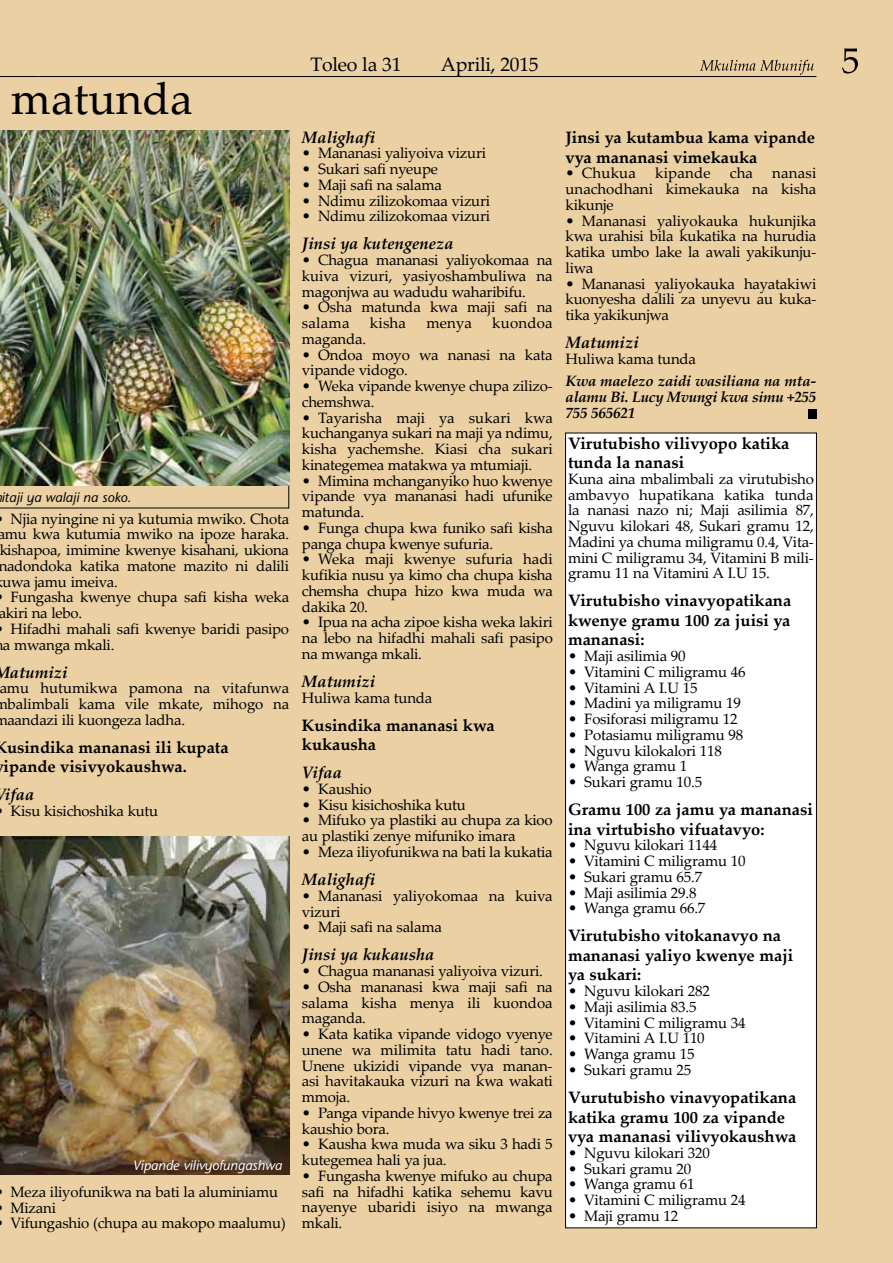
<style>
.page{position:relative;width:893px;height:1263px;background:#ead0a3}
.page>*{position:absolute;margin:0;border:0;box-sizing:border-box;transform-origin:0 0}
.t1{font:45px "Palatino Linotype";letter-spacing:.005em;color:#000}
.t2{font:19.5px "Palatino Linotype";letter-spacing:-.015em;color:#000}
.t3{font:700 16.5px/19.5px "Palatino Linotype";color:#000}
.t4{font:italic 700 16.5px "Palatino Linotype";color:#000}
.t5{font:15px/15.8px "Palatino Linotype";letter-spacing:-.015em;color:#000;text-align:justify}
.t6{font:italic 700 15px/15.8px "Palatino Linotype";letter-spacing:-.015em;color:#000;text-align:justify}
.t7{font:15px "Palatino Linotype";letter-spacing:.015em;color:#000}
.t8{font:italic 500 13.5px "Ruim Stone Sans";color:#fff}
.t9{font:italic 500 13.5px "Ruim Stone Sans";color:#000}
</style>
<div class="page">
<hr style="left:38px;top:76px;width:778px;height:1px;background:#000">
<svg style="left:842px;top:48px;width:16px;height:26px"></svg>
<svg style="left:700px;top:60px;width:114px;height:15px"></svg>
<hr style="left:0;top:76px;width:38px;height:1px;background:#000">
<div style="left:566px;top:433px;width:250px;height:795px;background:#fff"></div>
<div style="left:565px;top:433px;width:252px;height:795px;border:1px solid #000"></div>
<img style="left:0;top:837px;width:289px;height:337px">
<div style="left:808px;top:409px;width:8px;height:10px;background:#000"></div>
<svg style="left:0;top:486px;width:289px;height:22px"></svg>
<img style="left:0;top:131px;width:289px;height:355px">
<h1 class="t1" style="left:11px;top:67px;width:183px">matunda</h1>
<p class="t9" style="left:2px;top:489px;width:131px">itaji ya walaji na soko.</p>
<p class="t5" style="left:11px;top:510px;width:280px">Njia nyingine ni ya kutumia mwiko. Chota</p>
<p class="t5" style="left:-2px;top:526px;width:293px">amu kwa kutumia mwiko na ipoze haraka.</p>
<p class="t5" style="left:-1px;top:541px;width:291px">kishapoa, imimine kwenye kisahani, ukiona</p>
<p class="t5" style="left:-1px;top:557px;width:292px">nadondoka katika matone mazito ni dalili</p>
<p class="t5" style="left:2px;top:573px;width:117px">uwa jamu imeiva.</p>
<p class="t5" style="left:11px;top:589px;width:280px">Fungasha kwenye chupa safi kisha weka</p>
<p class="t5" style="left:-1px;top:604px;width:85px">akiri na lebo.</p>
<p class="t5" style="left:11px;top:620px;width:280px">Hifadhi mahali safi kwenye baridi pasipo</p>
<p class="t5" style="left:3px;top:636px;width:113px">a mwanga mkali.</p>
<p class="t4" style="left:-6px;top:660px;width:75px">Matumizi</p>
<p class="t5" style="left:-6px;top:680px;width:296px;text-indent:5px">amu hutumikwa pamona na vitafunwa mbalimbali kama vile mkate, mihogo na maandazi ili kuongeza ladha.</p>
<p class="t3" style="left:4px;top:737px;width:227px;text-indent:-9px">Kusindika mananasi ili kupata ipande visivyokaushwa.</p>
<p class="t4" style="left:-6px;top:783px;width:41px">Vifaa</p>
<p class="t5" style="left:11px;top:803px;width:149px">Kisu kisichoshika kutu</p>
<p class="t8" style="left:133px;top:1157px;width:151px">Vipande vilivyofungashwa</p>
<p class="t5" style="left:11px;top:1183px;width:277px;text-align:left">Meza iliyofunikwa na bati la aluminiamu<br>Mizani<br>Vifungashio (chupa au makopo maalumu)</p>
<h2 class="t2" style="left:310px;top:50px;width:92px">Toleo la 31</h2>
<h2 class="t2" style="left:441px;top:50px;width:99px">Aprili, 2015</h2>
<p class="t4" style="left:302px;top:125px;width:75px">Malighafi</p>
<p class="t5" style="left:302px;top:145px;width:186px">• Mananasi yaliyoiva vizuri</p>
<p class="t5" style="left:302px;top:161px;width:138px">• Sukari safi nyeupe</p>
<p class="t5" style="left:302px;top:176px;width:141px">• Maji safi na salama</p>
<p class="t5" style="left:302px;top:192px;width:190px">• Ndimu zilizokomaa vizuri</p>
<p class="t5" style="left:302px;top:208px;width:190px">• Ndimu zilizokomaa vizuri</p>
<p class="t4" style="left:302px;top:232px;width:153px">Jinsi ya kutengeneza</p>
<p class="t5" style="left:302px;top:252px;width:252px">• Chagua mananasi yaliyokomaa na kuiva vizuri, yasiyoshambuliwa na magonjwa au wadudu waharibifu.</p>
<p class="t5" style="left:302px;top:299px;width:252px">• Osha matunda kwa maji safi na salama</p>
<p class="t5" style="left:370px;top:315px;width:38px">kisha</p>
<p class="t5" style="left:426px;top:315px;width:47px">menya</p>
<p class="t7" style="left:492px;top:312px;width:62px">kuondoa</p>
<p class="t5" style="left:302px;top:330px;width:66px">maganda.</p>
<p class="t5" style="left:302px;top:346px;width:252px">• Ondoa moyo wa nanasi na kata vipande vidogo.</p>
<p class="t5" style="left:302px;top:378px;width:252px">• Weka vipande kwenye chupa zilizo&shy;chemshwa.</p>
<p class="t5" style="left:302px;top:409px;width:252px">• Tayarisha maji ya sukari kwa kuchanganya sukari na maji ya ndimu, kisha yachemshe. Kiasi cha sukari kinategemea matakwa ya mtumiaji.</p>
<p class="t5" style="left:302px;top:472px;width:252px">• Mimina mchanganyiko huo kwenye vipande vya mananasi hadi ufunike matunda.</p>
<p class="t5" style="left:302px;top:519px;width:252px">• Funga chupa kwa funiko safi kisha panga chupa kwenye sufuria.</p>
<p class="t5" style="left:302px;top:551px;width:252px">• Weka maji kwenye sufuria hadi kufikia nusu ya kimo cha chupa kisha chemsha chupa hizo kwa muda wa dakika 20.</p>
<p class="t5" style="left:302px;top:614px;width:252px">• Ipua na acha zipoe kisha weka lakiri na lebo na hifadhi mahali safi pasipo na mwanga mkali.</p>
<p class="t4" style="left:302px;top:670px;width:75px">Matumizi</p>
<p class="t5" style="left:302px;top:689px;width:132px">Huliwa kama tunda</p>
<p class="t3" style="left:302px;top:715px;width:194px">Kusindika mananasi kwa kukausha</p>
<p class="t4" style="left:302px;top:761px;width:41px">Vifaa</p>
<p class="t5" style="left:302px;top:780px;width:71px">• Kaushio</p>
<p class="t5" style="left:302px;top:796px;width:165px">• Kisu kisichoshika kutu</p>
<p class="t5" style="left:302px;top:812px;width:252px">• Mifuko ya plastiki au chupa za kioo au plastiki zenye mifuniko imara</p>
<p class="t5" style="left:302px;top:843px;width:252px">• Meza iliyofunikwa na bati la kukatia</p>
<p class="t4" style="left:302px;top:868px;width:75px">Malighafi</p>
<p class="t5" style="left:302px;top:887px;width:252px">• Mananasi yaliyokomaa na kuiva vizuri</p>
<p class="t5" style="left:302px;top:919px;width:141px">• Maji safi na salama</p>
<p class="t4" style="left:302px;top:943px;width:134px">Jinsi ya kukausha</p>
<p class="t5" style="left:302px;top:962px;width:243px">• Chagua mananasi yaliyoiva vizuri.</p>
<p class="t5" style="left:302px;top:978px;width:252px">• Osha mananasi kwa maji safi na salama kisha menya ili kuondoa maganda.</p>
<p class="t5" style="left:302px;top:1025px;width:252px">• Kata katika vipande vidogo vyenye unene wa milimita tatu hadi tano.<br>Unene ukizidi vipande vya manan&shy;asi havitakauka vizuri na kwa wakati mmoja.</p>
<p class="t5" style="left:302px;top:1104px;width:252px">• Panga vipande hivyo kwenye trei za kaushio bora.</p>
<p class="t5" style="left:302px;top:1136px;width:252px">• Kausha kwa muda wa siku 3 hadi 5 kutegemea hali ya jua.</p>
<p class="t5" style="left:302px;top:1167px;width:252px">• Fungasha kwenye mifuko au chupa safi na hifadhi katika sehemu kavu nayenye ubaridi isiyo na mwanga mkali.</p>
<p class="t3" style="left:566px;top:127px;width:251px">Jinsi ya kutambua kama vipande vya mananasi vimekauka</p>
<p class="t5" style="left:566px;top:165px;width:72px">• Chukua</p>
<p class="t7" style="left:655px;top:163px;width:57px">kipande</p>
<p class="t5" style="left:730px;top:165px;width:25px">cha</p>
<p class="t5" style="left:566px;top:165px;width:252px;text-indent:207px">nanasi unachodhani kimekauka na kisha kikunje</p>
<p class="t5" style="left:566px;top:212px;width:252px">• Mananasi yaliyokauka hukunjika kwa urahisi bila kukatika na hurudia katika umbo lake la awali yakikunju&shy;liwa</p>
<p class="t5" style="left:566px;top:275px;width:252px">• Mananasi yaliyokauka hayatakiwi kuonyesha dalili za unyevu au kuka&shy;tika yakikunjwa</p>
<p class="t4" style="left:566px;top:331px;width:75px">Matumizi</p>
<p class="t5" style="left:566px;top:350px;width:132px">Huliwa kama tunda</p>
<p class="t6" style="left:566px;top:373px;width:252px">Kwa maelezo zaidi wasiliana na mta&shy;alamu Bi. Lucy Mvungi kwa simu +255<br>755 565621</p>
<p class="t3" style="left:568px;top:433px;width:223px">Virutubisho vilivyopo katika tunda la nanasi</p>
<p class="t5" style="left:568px;top:470px;width:247px">Kuna aina mbalimbali za virutubisho ambavyo hupatikana katika tunda la nanasi nazo ni; Maji asilimia 87, Nguvu kilokari 48, Sukari gramu 12, Madini ya chuma miligramu 0.4, Vita&shy;mini C miligramu 34, Vitamini B mili&shy;gramu 11 na Vitamini A I.U 15.</p>
<p class="t3" style="left:568px;top:590px;width:225px;text-align:justify">Virutubisho vinavyopatikana kwenye gramu 100 za juisi ya mananasi:</p>
<p class="t5" style="left:568px;top:648px;width:119px">• Maji asilimia 90</p>
<p class="t5" style="left:568px;top:663px;width:179px">• Vitamini C miligramu 46</p>
<p class="t5" style="left:568px;top:679px;width:131px">• Vitamini A I.U 15</p>
<p class="t5" style="left:568px;top:695px;width:174px">• Madini ya miligramu 19</p>
<p class="t5" style="left:568px;top:711px;width:171px">• Fosiforasi miligramu 12</p>
<p class="t5" style="left:568px;top:726px;width:177px">• Potasiamu miligramu 98</p>
<p class="t5" style="left:568px;top:742px;width:155px">• Nguvu kilokalori 118</p>
<p class="t5" style="left:568px;top:758px;width:121px">• Wanga gramu 1</p>
<p class="t5" style="left:568px;top:774px;width:136px">• Sukari gramu 10.5</p>
<p class="t3" style="left:568px;top:799px;width:246px">Gramu 100 za jamu ya mananasi ina virtubisho vifuatavyo:</p>
<p class="t5" style="left:568px;top:837px;width:151px">• Nguvu kilokari 1144</p>
<p class="t5" style="left:568px;top:853px;width:179px">• Vitamini C miligramu 10</p>
<p class="t5" style="left:568px;top:868px;width:136px">• Sukari gramu 65.7</p>
<p class="t5" style="left:568px;top:884px;width:130px">• Maji asilimia 29.8</p>
<p class="t5" style="left:568px;top:900px;width:139px">• Wanga gramu 66.7</p>
<p class="t3" style="left:568px;top:925px;width:227px">Virutubisho vitokanavyo na mananasi yaliyo kwenye maji ya sukari:</p>
<p class="t5" style="left:568px;top:983px;width:143px">• Nguvu kilokari 282</p>
<p class="t5" style="left:568px;top:998px;width:130px">• Maji asilimia 83.5</p>
<p class="t5" style="left:568px;top:1014px;width:179px">• Vitamini C miligramu 34</p>
<p class="t5" style="left:568px;top:1030px;width:138px">• Vitamini A I.U 110</p>
<p class="t5" style="left:568px;top:1046px;width:128px">• Wanga gramu 15</p>
<p class="t5" style="left:568px;top:1061px;width:125px">• Sukari gramu 25</p>
<p class="t3" style="left:568px;top:1087px;width:230px">Vurutubisho vinavyopatikana katika gramu 100 za vipande vya mananasi vilivyokaushwa</p>
<p class="t5" style="left:568px;top:1144px;width:143px">• Nguvu kilokari 320</p>
<p class="t5" style="left:568px;top:1160px;width:125px">• Sukari gramu 20</p>
<p class="t5" style="left:568px;top:1176px;width:128px">• Wanga gramu 61</p>
<p class="t5" style="left:568px;top:1191px;width:179px">• Vitamini C miligramu 24</p>
<p class="t5" style="left:568px;top:1207px;width:112px">• Maji gramu 12</p>
</div>
